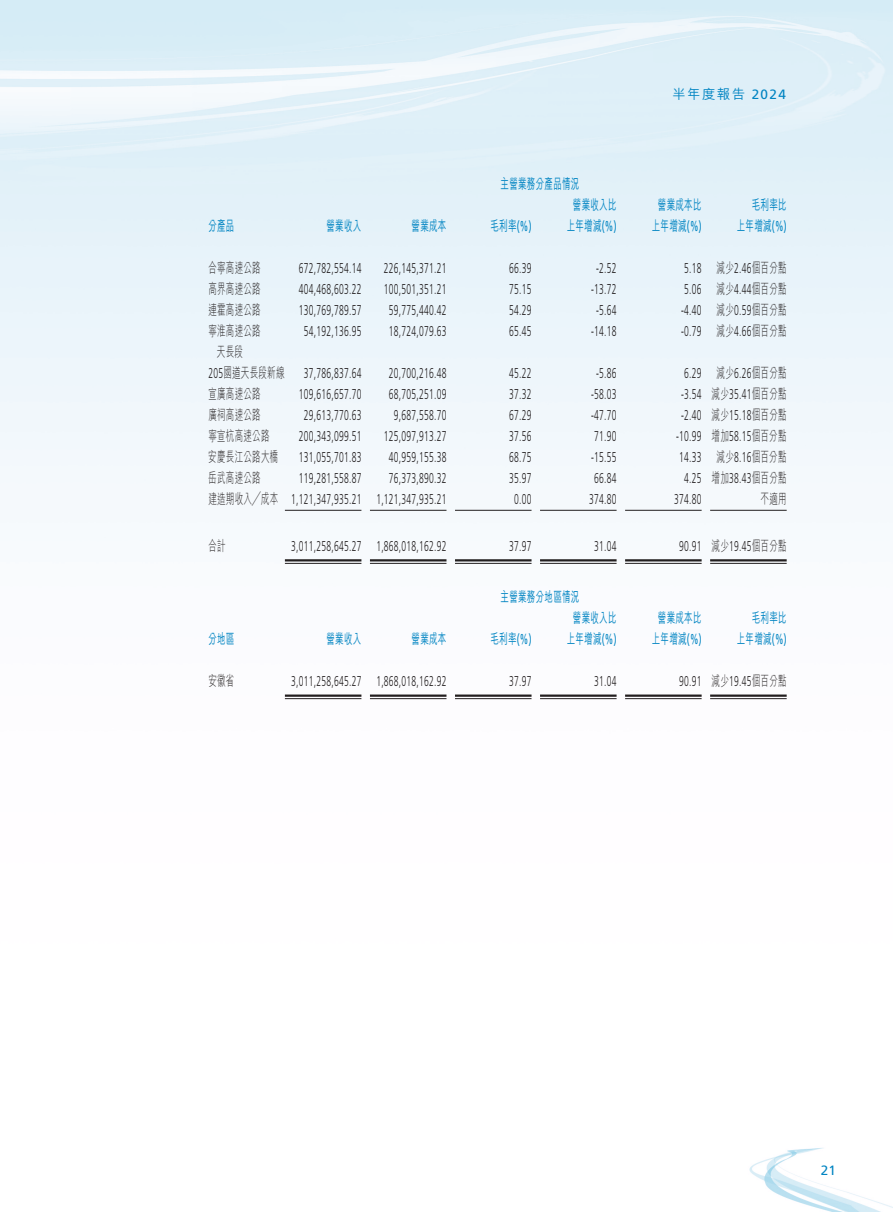
<style>
.page{position:relative;width:893px;height:1212px;background:#fff}
.page>*{position:absolute;margin:0;border:0;box-sizing:border-box;transform-origin:0 0}
.t1{font:300 14.25px "Frutiger LT Std";letter-spacing:.03em;color:#231f20;scale:.6 1}
.t2{font:500 14.25px/21px "M Hei HK";letter-spacing:.03em;color:#0084c2;text-align:center;scale:.6 1}
.t3{font:300 14.25px/21px "M Hei HK";letter-spacing:.03em;color:#231f20;scale:.6 1}
.t4{font:500 13.5px "M Hei HK";letter-spacing:.1em;color:#0084c2}
.t5{font:13.5px "Frutiger LT Std";color:#0084c2}
.s1{font-family:"Frutiger LT Std";font-weight:400}
.s2{font-family:"M Hei HK"}
.s3{font-family:"Frutiger LT Std"}
</style>
<div class="page">
<hr style="left:285px;top:510px;width:76px;height:1px;background:#231f20">
<hr style="left:370px;top:510px;width:76px;height:1px;background:#231f20">
<hr style="left:455px;top:510px;width:76px;height:1px;background:#231f20">
<hr style="left:540px;top:510px;width:77px;height:1px;background:#231f20">
<hr style="left:625px;top:510px;width:77px;height:1px;background:#231f20">
<hr style="left:710px;top:510px;width:77px;height:1px;background:#231f20">
<hr style="left:285px;top:559px;width:76px;height:2px;background:#231f20">
<hr style="left:285px;top:563px;width:76px;height:1px;background:#231f20">
<hr style="left:370px;top:559px;width:76px;height:2px;background:#231f20">
<hr style="left:370px;top:563px;width:76px;height:1px;background:#231f20">
<hr style="left:455px;top:559px;width:76px;height:2px;background:#231f20">
<hr style="left:455px;top:563px;width:76px;height:1px;background:#231f20">
<hr style="left:540px;top:559px;width:77px;height:2px;background:#231f20">
<hr style="left:540px;top:563px;width:77px;height:1px;background:#231f20">
<hr style="left:625px;top:559px;width:77px;height:2px;background:#231f20">
<hr style="left:625px;top:563px;width:77px;height:1px;background:#231f20">
<hr style="left:710px;top:559px;width:77px;height:2px;background:#231f20">
<hr style="left:710px;top:563px;width:77px;height:1px;background:#231f20">
<hr style="left:285px;top:694px;width:76px;height:3px;background:#231f20">
<hr style="left:285px;top:698px;width:76px;height:1px;background:#231f20">
<hr style="left:370px;top:694px;width:76px;height:3px;background:#231f20">
<hr style="left:370px;top:698px;width:76px;height:1px;background:#231f20">
<hr style="left:455px;top:694px;width:76px;height:3px;background:#231f20">
<hr style="left:455px;top:698px;width:76px;height:1px;background:#231f20">
<hr style="left:540px;top:694px;width:77px;height:3px;background:#231f20">
<hr style="left:540px;top:698px;width:77px;height:1px;background:#231f20">
<hr style="left:625px;top:694px;width:77px;height:3px;background:#231f20">
<hr style="left:625px;top:698px;width:77px;height:1px;background:#231f20">
<hr style="left:710px;top:694px;width:77px;height:3px;background:#231f20">
<hr style="left:710px;top:698px;width:77px;height:1px;background:#231f20">
<p class="t2" style="left:501px;top:172px;width:133px">主營業務分產品情況</p>
<p class="t4" style="left:672px;top:84px;width:115px">半年度報告 <span class="s1">2024</span></p>
<p class="t2" style="left:208px;top:214px;width:45px">分產品</p>
<p class="t2" style="left:327px;top:214px;width:60px">營業收入</p>
<p class="t2" style="left:412px;top:214px;width:60px">營業成本</p>
<p class="t2" style="left:490px;top:214px;width:70px">毛利率<span class="s1">(%)</span></p>
<p class="t2" style="left:567px;top:193px;width:85px">營業收入比上年增減<span class="s1">(%)</span></p>
<p class="t2" style="left:652px;top:193px;width:85px">營業成本比上年增減<span class="s1">(%)</span></p>
<p class="t2" style="left:737px;top:193px;width:85px;text-align:right">毛利率比<br>上年增減<span class="s1">(%)</span></p>
<p class="t3" style="left:208px;top:257px;width:89px">合寧高速公路</p>
<p class="t1" style="left:299px;top:260px;width:106px">672,782,554.14</p>
<p class="t1" style="left:384px;top:260px;width:106px">226,145,371.21</p>
<p class="t1" style="left:509px;top:260px;width:39px">66.39</p>
<p class="t1" style="left:596px;top:260px;width:36px">-2.52</p>
<p class="t1" style="left:684px;top:260px;width:172px">5.18 <span class="s2">減少</span>2.46<span class="s2">個百分點</span></p>
<p class="t3" style="left:208px;top:278px;width:89px">高界高速公路</p>
<p class="t1" style="left:299px;top:281px;width:106px">404,468,603.22</p>
<p class="t1" style="left:384px;top:281px;width:106px">100,501,351.21</p>
<p class="t1" style="left:509px;top:281px;width:39px">75.15</p>
<p class="t1" style="left:591px;top:281px;width:44px">-13.72</p>
<p class="t1" style="left:684px;top:281px;width:172px">5.06 <span class="s2">減少</span>4.44<span class="s2">個百分點</span></p>
<p class="t3" style="left:208px;top:299px;width:89px">連霍高速公路</p>
<p class="t1" style="left:299px;top:302px;width:106px">130,769,789.57</p>
<p class="t1" style="left:389px;top:302px;width:97px">59,775,440.42</p>
<p class="t1" style="left:509px;top:302px;width:39px">54.29</p>
<p class="t1" style="left:596px;top:302px;width:36px">-5.64</p>
<p class="t1" style="left:681px;top:302px;width:177px">-4.40 <span class="s2">減少</span>0.59<span class="s2">個百分點</span></p>
<p class="t3" style="left:217px;top:320px;width:75px;text-indent:-9px">寧淮高速公路天長段</p>
<p class="t1" style="left:304px;top:323px;width:97px">54,192,136.95</p>
<p class="t1" style="left:389px;top:323px;width:97px">18,724,079.63</p>
<p class="t1" style="left:509px;top:323px;width:39px">65.45</p>
<p class="t1" style="left:591px;top:323px;width:44px">-14.18</p>
<p class="t1" style="left:681px;top:323px;width:177px">-0.79 <span class="s2">減少</span>4.66<span class="s2">個百分點</span></p>
<p class="t3" style="left:208px;top:362px;width:129px"><span class="s3">205</span>國道天長段新線</p>
<p class="t1" style="left:304px;top:365px;width:97px">37,786,837.64</p>
<p class="t1" style="left:389px;top:365px;width:97px">20,700,216.48</p>
<p class="t1" style="left:509px;top:365px;width:39px">45.22</p>
<p class="t1" style="left:596px;top:365px;width:36px">-5.86</p>
<p class="t1" style="left:684px;top:365px;width:172px">6.29 <span class="s2">減少</span>6.26<span class="s2">個百分點</span></p>
<p class="t3" style="left:208px;top:383px;width:89px">宣廣高速公路</p>
<p class="t1" style="left:299px;top:386px;width:106px">109,616,657.70</p>
<p class="t1" style="left:389px;top:386px;width:97px">68,705,251.09</p>
<p class="t1" style="left:509px;top:386px;width:39px">37.32</p>
<p class="t1" style="left:591px;top:386px;width:44px">-58.03</p>
<p class="t1" style="left:681px;top:386px;width:177px">-3.54 <span class="s2">減少</span>35.41<span class="s2">個百分點</span></p>
<p class="t3" style="left:208px;top:404px;width:89px">廣祠高速公路</p>
<p class="t1" style="left:304px;top:407px;width:97px">29,613,770.63</p>
<p class="t1" style="left:394px;top:407px;width:89px">9,687,558.70</p>
<p class="t1" style="left:509px;top:407px;width:39px">67.29</p>
<p class="t1" style="left:591px;top:407px;width:44px">-47.70</p>
<p class="t1" style="left:681px;top:407px;width:177px">-2.40 <span class="s2">減少</span>15.18<span class="s2">個百分點</span></p>
<p class="t3" style="left:208px;top:425px;width:104px">寧宣杭高速公路</p>
<p class="t1" style="left:299px;top:428px;width:106px">200,343,099.51</p>
<p class="t1" style="left:384px;top:428px;width:106px">125,097,913.27</p>
<p class="t1" style="left:509px;top:428px;width:39px">37.56</p>
<p class="t1" style="left:594px;top:428px;width:39px">71.90</p>
<p class="t1" style="left:676px;top:428px;width:186px">-10.99 <span class="s2">增加</span>58.15<span class="s2">個百分點</span></p>
<p class="t3" style="left:208px;top:446px;width:118px">安慶長江公路大橋</p>
<p class="t1" style="left:299px;top:449px;width:106px">131,055,701.83</p>
<p class="t1" style="left:389px;top:449px;width:97px">40,959,155.38</p>
<p class="t1" style="left:509px;top:449px;width:39px">68.75</p>
<p class="t1" style="left:591px;top:449px;width:44px">-15.55</p>
<p class="t1" style="left:679px;top:449px;width:180px">14.33 <span class="s2">減少</span>8.16<span class="s2">個百分點</span></p>
<p class="t3" style="left:208px;top:467px;width:89px">岳武高速公路</p>
<p class="t1" style="left:299px;top:470px;width:106px">119,281,558.87</p>
<p class="t1" style="left:389px;top:470px;width:97px">76,373,890.32</p>
<p class="t1" style="left:509px;top:470px;width:39px">35.97</p>
<p class="t1" style="left:594px;top:470px;width:39px">66.84</p>
<p class="t1" style="left:684px;top:470px;width:172px">4.25 <span class="s2">增加</span>38.43<span class="s2">個百分點</span></p>
<p class="t1" style="left:208px;top:491px;width:398px"><span class="s2">建造期收入╱成本</span> 1,121,347,935.21 1,121,347,935.21</p>
<p class="t1" style="left:514px;top:491px;width:30px">0.00</p>
<p class="t1" style="left:589px;top:491px;width:47px">374.80</p>
<p class="t1" style="left:674px;top:491px;width:47px">374.80</p>
<p class="t3" style="left:760px;top:488px;width:45px">不適用</p>
<p class="t3" style="left:208px;top:535px;width:30px">合計</p>
<p class="t1" style="left:291px;top:538px;width:260px">3,011,258,645.27 1,868,018,162.92</p>
<p class="t1" style="left:509px;top:538px;width:39px">37.97</p>
<p class="t1" style="left:594px;top:538px;width:39px">31.04</p>
<p class="t1" style="left:679px;top:538px;width:180px">90.91 <span class="s2">減少</span>19.45<span class="s2">個百分點</span></p>
<p class="t2" style="left:501px;top:585px;width:133px">主營業務分地區情況</p>
<p class="t2" style="left:208px;top:627px;width:45px">分地區</p>
<p class="t2" style="left:327px;top:627px;width:60px">營業收入</p>
<p class="t2" style="left:412px;top:627px;width:60px">營業成本</p>
<p class="t2" style="left:490px;top:627px;width:70px">毛利率<span class="s1">(%)</span></p>
<p class="t2" style="left:567px;top:606px;width:85px">營業收入比上年增減<span class="s1">(%)</span></p>
<p class="t2" style="left:652px;top:606px;width:85px">營業成本比上年增減<span class="s1">(%)</span></p>
<p class="t2" style="left:737px;top:606px;width:85px;text-align:right">毛利率比<br>上年增減<span class="s1">(%)</span></p>
<p class="t3" style="left:208px;top:670px;width:45px">安徽省</p>
<p class="t1" style="left:291px;top:673px;width:260px">3,011,258,645.27 1,868,018,162.92</p>
<p class="t1" style="left:509px;top:673px;width:39px">37.97</p>
<p class="t1" style="left:594px;top:673px;width:39px">31.04</p>
<p class="t1" style="left:679px;top:673px;width:180px">90.91 <span class="s2">減少</span>19.45<span class="s2">個百分點</span></p>
<p class="t5" style="left:821px;top:1163px;width:17px">21</p>
</div>
